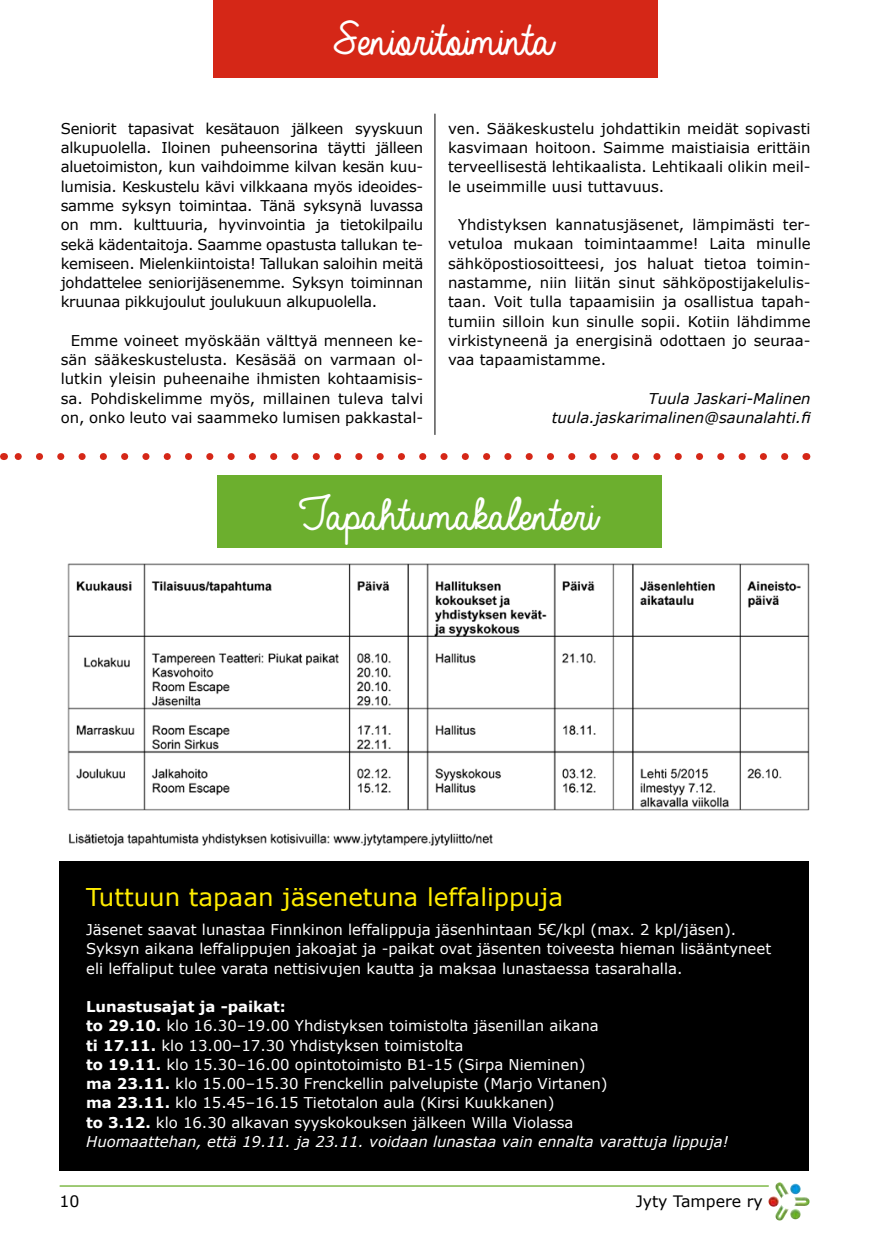
<style>
.page{position:relative;width:869px;height:1241px;background:#fff}
.page>*{position:absolute;margin:0;border:0;box-sizing:border-box;transform-origin:0 0}
.t1{font:49px "Always In My Heart";color:#fff}
.t2{font:24.5px "Verdana";color:#ffed00}
.t3{font:15.75px "Verdana";color:#000}
.t4{font:14.88px/19.2px "Verdana";color:#000;text-align:justify}
.t5{font:14.88px/19.2px "Verdana";color:#fff}
.t6{font:italic 14.88px/19.2px "Verdana";color:#000;text-align:right}
.s1{font-weight:700}
.s2{font-style:italic}
</style>
<div class="page">
<img style="left:775px;top:1182px;width:8px;height:16px">
<hr style="left:60px;top:1185px;width:708px;height:1px;background:#6caf2e">
<div style="left:60px;top:860px;width:748px;height:310px;background:#000"></div>
<hr style="left:434px;top:114px;width:1px;height:320px;background:#000">
<svg style="left:14px;top:453px;width:770px;height:7px"></svg>
<div style="left:213px;top:0;width:444px;height:77px;background:#d52717"></div>
<div style="left:217px;top:475px;width:444px;height:77px;background:#6caf2e"></div>
<img style="left:67px;top:548px;width:743px;height:298px">
<h1 class="t1" style="left:327px;top:13px;width:217px">Senioritoiminta</h1>
<p class="t4" style="left:61px;top:119px;width:364px">Seniorit tapasivat kesätauon jälkeen syyskuun alkupuolella. Iloinen puheensorina täytti jälleen aluetoimiston, kun vaihdoimme kilvan kesän kuu&shy;lumisia. Keskustelu kävi vilkkaana myös ideoides&shy;samme syksyn toimintaa. Tänä syksynä luvassa on mm. kulttuuria, hyvinvointia ja tietokilpailu sekä kädentaitoja. Saamme opastusta tallukan te&shy;kemiseen. Mielenkiintoista! Tallukan saloihin meitä johdattelee seniorijäsenemme. Syksyn toiminnan kruunaa pikkujoulut joulukuun alkupuolella.</p>
<p class="t4" style="left:61px;top:330px;width:364px;text-indent:10px">Emme voineet myöskään välttyä menneen ke&shy;sän sääkeskustelusta. Kesäsää on varmaan ol&shy;lutkin yleisin puheenaihe ihmisten kohtaamisis&shy;sa. Pohdiskelimme myös, millainen tuleva talvi on, onko leuto vai saammeko lumisen pakkastal-</p>
<p class="t4" style="left:448px;top:119px;width:364px">ven. Sääkeskustelu johdattikin meidät sopivasti kasvimaan hoitoon. Saimme maistiaisia erittäin terveellisestä lehtikaalista. Lehtikaali olikin meil&shy;le useimmille uusi tuttavuus.</p>
<p class="t4" style="left:448px;top:215px;width:364px;text-indent:10px">Yhdistyksen kannatusjäsenet, lämpimästi ter&shy;vetuloa mukaan toimintaamme! Laita minulle sähköpostiosoitteesi, jos haluat tietoa toimin&shy;nastamme, niin liitän sinut sähköpostijakelulis&shy;taan. Voit tulla tapaamisiin ja osallistua tapah&shy;tumiin silloin kun sinulle sopii. Kotiin lähdimme virkistyneenä ja energisinä odottaen jo seuraa&shy;vaa tapaamistamme.</p>
<p class="t6" style="left:551px;top:388px;width:261px">Tuula Jaskari-Malinen tuula.jaskarimalinen@saunalahti.fi</p>
<h1 class="t1" style="left:291px;top:488px;width:298px">Tapahtumakalenteri</h1>
<h2 class="t2" style="left:86px;top:880px;width:478px">Tuttuun tapaan jäsenetuna leffalippuja</h2>
<p class="t5" style="left:86px;top:919px;width:686px">Jäsenet saavat lunastaa Finnkinon leffalippuja jäsenhintaan 5€/kpl (max. 2 kpl/jäsen).<br>Syksyn aikana leffalippujen jakoajat ja -paikat ovat jäsenten toiveesta hieman lisääntyneet eli leffaliput tulee varata nettisivujen kautta ja maksaa lunastaessa tasarahalla.</p>
<p class="t5" style="left:86px;top:996px;width:643px"><span class="s1">Lunastusajat ja -paikat:<br>to 29.10.</span> klo 16.30–19.00 Yhdistyksen toimistolta jäsenillan aikana<br><span class="s1">ti 17.11.</span> klo 13.00–17.30 Yhdistyksen toimistolta<br><span class="s1">to 19.11.</span> klo 15.30–16.00 opintotoimisto B1-15 (Sirpa Nieminen)<br><span class="s1">ma 23.11.</span> klo 15.00–15.30 Frenckellin palvelupiste (Marjo Virtanen)<br><span class="s1">ma 23.11.</span> klo 15.45–16.15 Tietotalon aula (Kirsi Kuukkanen)<br><span class="s1">to 3.12.</span> klo 16.30 alkavan syyskokouksen jälkeen Willa Violassa<br><span class="s2">Huomaattehan, että 19.11. ja 23.11. voidaan lunastaa vain ennalta varattuja lippuja!</span></p>
<p class="t3" style="left:59px;top:1189px;width:22px">10</p>
<p class="t3" style="left:635px;top:1189px;width:129px">Jyty Tampere ry</p>
</div>
